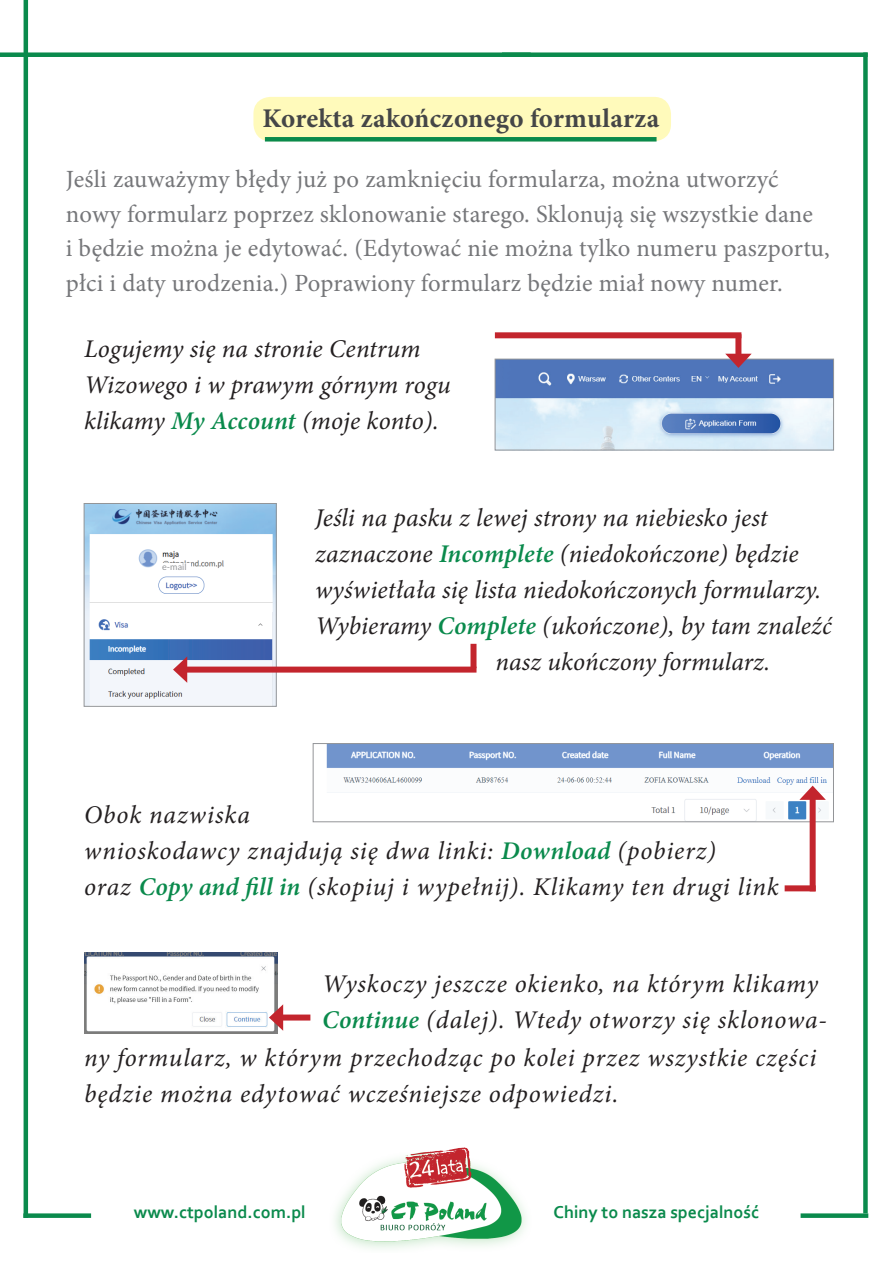
<style>
.page{position:relative;width:893px;height:1263px;background:#fff}
.page>*{position:absolute;margin:0;border:0;box-sizing:border-box;transform-origin:0 0}
.t1{font:700 27px "Minion Pro";letter-spacing:.01em;color:#454647}
.t2{font:italic 25.5px/36px "Minion Pro";letter-spacing:.025em;color:#231f20}
.t3{font:italic 25.5px "Minion Pro";letter-spacing:.005em;color:#231f20}
.t4{font:italic 25.5px/36px "Minion Pro";color:#231f20}
.t5{font:24.75px/34.5px "Minion Pro";letter-spacing:.01em;color:#757679}
.t6{font:700 18px "Corbel";color:#0a8a4c}
.t7{font:9px "Lato";color:#939598}
.s1{font-weight:600;color:#0a8a4c}
</style>
<div class="page">
<img style="left:335px;top:1147px;width:191px;height:102px">
<div style="left:253px;top:97px;width:418px;height:44px;background:#fffabb;border-radius:17px"></div>
<div style="left:502px;top:52px;width:366px;height:5px;background:#0a8a4c"></div>
<div style="left:0;top:52px;width:531px;height:5px;background:#0a8a4c"></div>
<div style="left:801px;top:1213px;width:67px;height:5px;background:#0a8a4c"></div>
<div style="left:23px;top:1213px;width:68px;height:5px;background:#0a8a4c"></div>
<div style="left:863px;top:52px;width:5px;height:1161px;background:#0a8a4c"></div>
<div style="left:265px;top:137px;width:392px;height:5px;background:#0a8a4c"></div>
<hr style="left:24px;top:0;width:4px;height:1218px;background:#0a8a4c">
<img style="left:497px;top:361px;width:335px;height:87px">
<div style="left:495px;top:359px;width:339px;height:91px;border:1px solid #939598"></div>
<div style="left:470px;top:644px;width:6px;height:24px;background:#c3252d"></div>
<div style="left:735px;top:334px;width:6px;height:25px;background:#c3252d"></div>
<svg style="left:725px;top:354px;width:27px;height:14px"></svg>
<div style="left:785px;top:885px;width:31px;height:6px;background:#c3252d"></div>
<img style="left:86px;top:505px;width:188px;height:199px">
<div style="left:84px;top:503px;width:192px;height:203px;border:1px solid #939598"></div>
<div style="left:162px;top:563px;width:28px;height:8px;background:#fff"></div>
<img style="left:326px;top:745px;width:506px;height:75px">
<div style="left:313px;top:743px;width:521px;height:79px;border:1px solid #939598"></div>
<img style="left:84px;top:952px;width:193px;height:82px">
<div style="left:182px;top:667px;width:294px;height:6px;background:#c3252d"></div>
<svg style="left:173px;top:656px;width:14px;height:27px"></svg>
<div style="left:495px;top:332px;width:246px;height:6px;background:#c3252d"></div>
<div style="left:810px;top:794px;width:6px;height:97px;background:#c3252d"></div>
<svg style="left:799px;top:786px;width:27px;height:14px"></svg>
<div style="left:278px;top:1014px;width:32px;height:6px;background:#c3252d"></div>
<svg style="left:269px;top:1004px;width:14px;height:27px"></svg>
<p class="t1" style="left:263px;top:99px;width:398px">Korekta zakończonego formularza</p>
<p class="t5" style="left:66px;top:162px;width:765px">Jeśli zauważymy błędy już po zamknięciu formularza, można utworzyć nowy formularz poprzez sklonowanie starego. Sklonują się wszystkie dane<br>i będzie można je edytować. (Edytować nie można tylko numeru paszportu, płci i daty urodzenia.) Poprawiony formularz będzie miał nowy numer.</p>
<p class="t4" style="left:84px;top:331px;width:368px">Logujemy się na stronie Centrum<br>Wizowego i w prawym górnym rogu klikamy <span class="s1">My Account</span> (moje konto).</p>
<p class="t7" style="left:162px;top:561px;width:26px">e-mail</p>
<p class="t4" style="left:315px;top:500px;width:454px">Jeśli na pasku z lewej strony na niebiesko jest</p>
<p class="t3" style="left:315px;top:537px;width:485px">zaznaczone <span class="s1">Incomplete</span> (niedokończone) będzie</p>
<p class="t3" style="left:315px;top:573px;width:508px">wyświetłała się lista niedokończonych formularzy.</p>
<p class="t3" style="left:315px;top:609px;width:518px">Wybieramy <span class="s1">Complete</span> (ukończone), by tam znaleźć</p>
<p class="t3" style="left:495px;top:645px;width:276px">nasz ukończony formularz.</p>
<p class="t2" style="left:84px;top:797px;width:696px">Obok nazwiska<br>wnioskodawcy znajdują się dwa linki: <span class="s1">Download</span> (pobierz)<br>oraz <span class="s1">Copy and fill in</span> (skopiuj i wypełnij). Klikamy ten drugi link</p>
<p class="t2" style="left:322px;top:966px;width:506px">Wyskoczy jeszcze okienko, na którym klikamy<br><span class="s1">Continue</span> (dalej). Wtedy otworzy się sklonowa-</p>
<p class="t2" style="left:84px;top:1040px;width:734px">ny formularz, w którym przechodząc po kolei przez wszystkie części będzie można edytować wcześniejsze odpowiedzi.</p>
<p class="t6" style="left:134px;top:1201px;width:173px">www.ctpoland.com.pl</p>
<p class="t6" style="left:553px;top:1201px;width:207px">Chiny to nasza specjalność</p>
</div>
